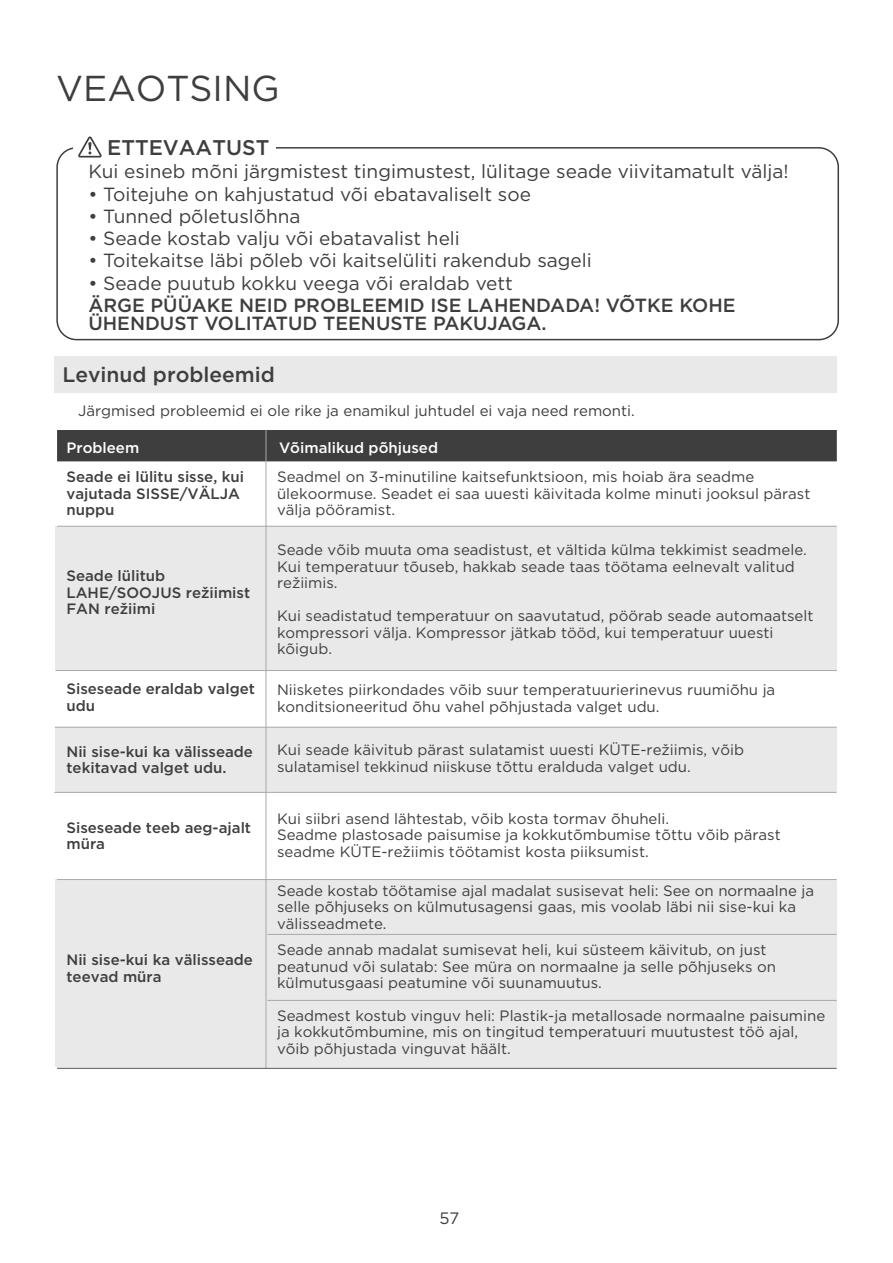
<style>
.page{position:relative;width:893px;height:1263px;background:#fff}
.page>*{position:absolute;margin:0;border:0;box-sizing:border-box;transform-origin:0 0}
.t1{font:36px "Gotham";color:#3e3e3f}
.t2{font:500 21.15px "Gotham";color:#3e3e3f}
.t3{font:500 21px "Gotham";color:#3e3e3f}
.t4{font:19.05px "Gotham";color:#3e3e3f}
.t5{font:500 19.05px/18px "Gotham";color:#3e3e3f}
.t6{font:16.5px "Gotham";color:#3e3e3f}
.t7{font:15px/16.5px "Gotham";color:#3e3e3f}
.t8{font:500 15px/16.5px "Gotham";color:#3e3e3f}
.t9{font:500 15px "Gotham";color:#fff}
</style>
<div class="page">
<div style="left:55px;top:357px;width:782px;height:36px;background:#eae9e9"></div>
<div style="left:56px;top:147px;width:783px;height:193px;border:2px solid #3e3e3f;border-radius:19px"></div>
<div style="left:73px;top:136px;width:203px;height:22px;background:#fff"></div>
<svg style="left:78px;top:136px;width:24px;height:22px"></svg>
<div style="left:56px;top:879px;width:781px;height:188px;background:#eae9e9"></div>
<div style="left:57px;top:430px;width:780px;height:31px;background:#3e3e3f"></div>
<div style="left:56px;top:727px;width:781px;height:64px;background:#eae9e9"></div>
<div style="left:56px;top:526px;width:781px;height:144px;background:#eae9e9"></div>
<hr style="left:266px;top:430px;width:1px;height:638px;background:#a8a9ad">
<hr style="left:57px;top:526px;width:780px;height:1px;background:#a8a9ad">
<hr style="left:56px;top:670px;width:781px;height:1px;background:#a8a9ad">
<hr style="left:55px;top:727px;width:782px;height:1px;background:#a8a9ad">
<hr style="left:54px;top:792px;width:783px;height:1px;background:#a8a9ad">
<hr style="left:57px;top:879px;width:780px;height:1px;background:#a8a9ad">
<hr style="left:57px;top:1068px;width:780px;height:1px;background:#4b4c4d">
<hr style="left:267px;top:934px;width:570px;height:1px;background:#a8a9ad">
<hr style="left:267px;top:1000px;width:570px;height:1px;background:#a8a9ad">
<h1 class="t1" style="left:56px;top:65px;width:225px">VEAOTSING</h1>
<h2 class="t2" style="left:107px;top:133px;width:164px">ETTEVAATUST</h2>
<p class="t4" style="left:88px;top:159px;width:702px">Kui esineb mõni järgmistest tingimustest, lülitage seade viivitamatult välja!</p>
<p class="t4" style="left:88px;top:182px;width:444px">• Toitejuhe on kahjustatud või ebatavaliselt soe</p>
<p class="t4" style="left:88px;top:204px;width:214px">• Tunned põletuslõhna</p>
<p class="t4" style="left:88px;top:226px;width:373px">• Seade kostab valju või ebatavalist heli</p>
<p class="t4" style="left:88px;top:248px;width:505px">• Toitekaitse läbi põleb või kaitselüliti rakendub sageli</p>
<p class="t4" style="left:88px;top:271px;width:426px">• Seade puutub kokku veega või eraldab vett</p>
<p class="t5" style="left:88px;top:296px;width:649px">ÄRGE PÜÜAKE NEID PROBLEEMID ISE LAHENDADA! VÕTKE KOHE<br>ÜHENDUST VOLITATUD TEENUSTE PAKUJAGA.</p>
<h3 class="t3" style="left:62px;top:361px;width:214px">Levinud probleemid</h3>
<p class="t7" style="left:78px;top:402px;width:558px">Järgmised probleemid ei ole rike ja enamikul juhtudel ei vaja need remonti.</p>
<p class="t9" style="left:279px;top:438px;width:126px">Possible Causes</p>
<p class="t7" style="left:277px;top:468px;width:535px">Seadmel on 3-minutiline kaitsefunktsioon, mis hoiab ära seadme ülekoormuse. Seadet ei saa uuesti käivitada kolme minuti jooksul pärast välja pööramist.</p>
<p class="t9" style="left:66px;top:438px;width:74px">Probleem</p>
<p class="t9" style="left:279px;top:438px;width:161px">Võimalikud põhjused</p>
<p class="t8" style="left:66px;top:469px;width:179px">Seade ei lülitu sisse, kui vajutada SISSE/VÄLJA nuppu</p>
<p class="t8" style="left:66px;top:567px;width:185px">Seade lülitub<br>LAHE/SOOJUS režiimist<br>FAN režiimi</p>
<p class="t8" style="left:66px;top:680px;width:190px">Siseseade eraldab valget udu</p>
<p class="t8" style="left:66px;top:743px;width:188px">Nii sise-kui ka välisseade tekitavad valget udu.</p>
<p class="t8" style="left:66px;top:819px;width:186px">Siseseade teeb aeg-ajalt müra</p>
<p class="t8" style="left:66px;top:951px;width:188px">Nii sise-kui ka välisseade teevad müra</p>
<p class="t7" style="left:277px;top:541px;width:531px">Seade võib muuta oma seadistust, et vältida külma tekkimist seadmele.<br>Kui temperatuur tõuseb, hakkab seade taas töötama eelnevalt valitud režiimis.</p>
<p class="t7" style="left:277px;top:607px;width:538px">Kui seadistatud temperatuur on saavutatud, pöörab seade automaatselt kompressori välja. Kompressor jätkab tööd, kui temperatuur uuesti kõigub.</p>
<p class="t7" style="left:277px;top:681px;width:500px">Niisketes piirkondades võib suur temperatuurierinevus ruumiõhu ja konditsioneeritud õhu vahel põhjustada valget udu.</p>
<p class="t7" style="left:277px;top:741px;width:468px">Kui seade käivitub pärast sulatamist uuesti KÜTE-režiimis, võib sulatamisel tekkinud niiskuse tõttu eralduda valget udu.</p>
<p class="t7" style="left:277px;top:810px;width:505px">Kui siibri asend lähtestab, võib kosta tormav õhuheli.<br>Seadme plastosade paisumise ja kokkutõmbumise tõttu võib pärast seadme KÜTE-režiimis töötamist kosta piiksumist.</p>
<p class="t7" style="left:277px;top:882px;width:539px">Seade kostab töötamise ajal madalat susisevat heli: See on normaalne ja selle põhjuseks on külmutusagensi gaas, mis voolab läbi nii sise-kui ka välisseadmete.</p>
<p class="t7" style="left:277px;top:941px;width:500px">Seade annab madalat sumisevat heli, kui süsteem käivitub, on just peatunud või sulatab: See müra on normaalne ja selle põhjuseks on külmutusgaasi peatumine või suunamuutus.</p>
<p class="t7" style="left:277px;top:1007px;width:550px">Seadmest kostub vinguv heli: Plastik-ja metallosade normaalne paisumine ja kokkutõmbumine, mis on tingitud temperatuuri muutustest töö ajal, võib põhjustada vinguvat häält.</p>
<p class="t6" style="left:439px;top:1207px;width:21px">57</p>
</div>
